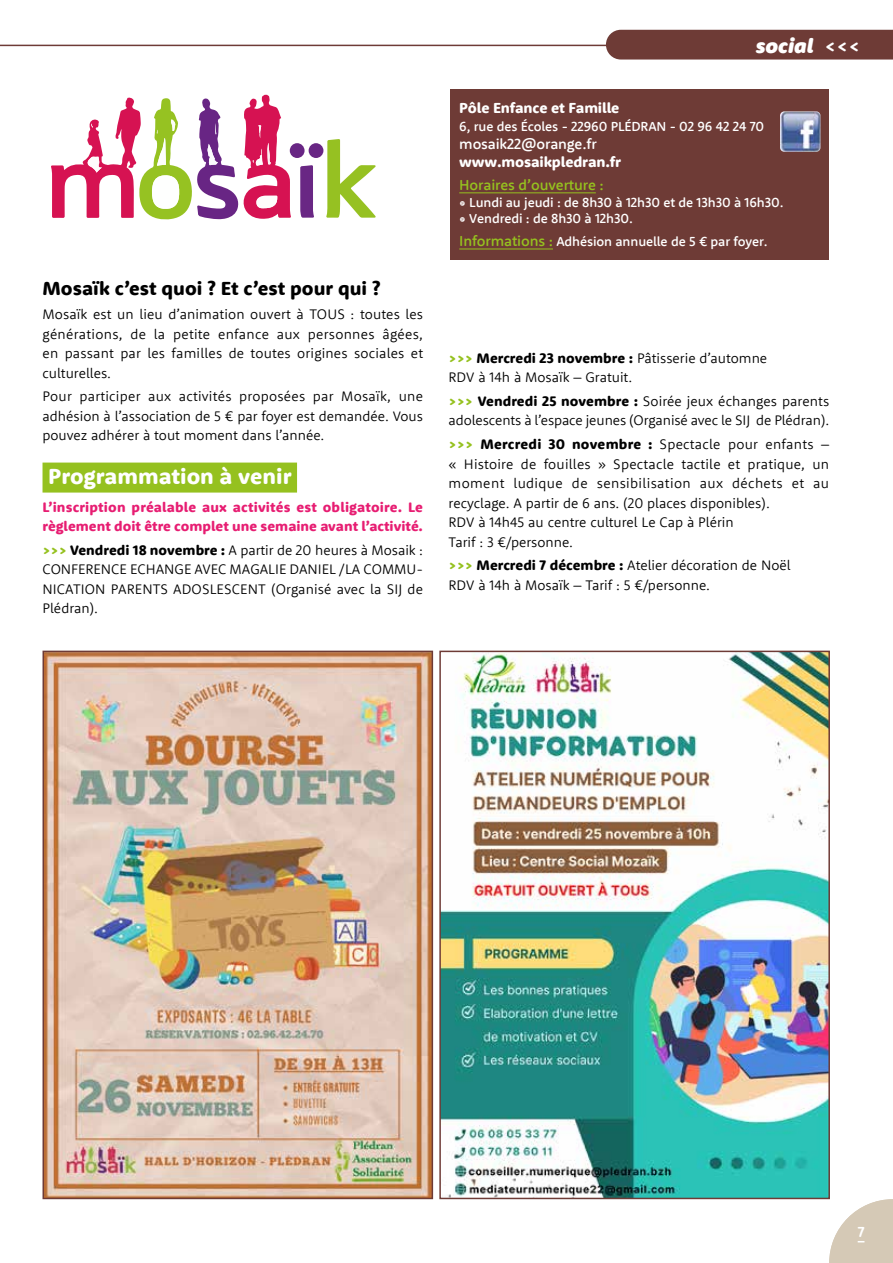
<style>
.page{position:relative;width:893px;height:1263px;background:#fff}
.page>*{position:absolute;margin:0;border:0;box-sizing:border-box;transform-origin:0 0}
.t1{font:800 22.5px "Rooney Sans";color:#fff}
.t2{font:italic 900 21px "Rooney Sans";color:#fff}
.t3{font:800 19.5px "Rooney Sans";color:#000}
.t4{font:800 15px "Rooney Sans";letter-spacing:-.01em;color:#fff}
.t5{font:500 15px "Rooney Sans";letter-spacing:-.01em;color:#95c11f}
.t6{font:500 15px "Rooney Sans";letter-spacing:-.01em;color:#fff}
.t7{font:700 15px "Rooney Sans";color:#fff}
.t8{font:300 14.25px/19.5px "Rooney Sans";color:#000}
.t9{font:800 14.25px/19.5px "Rooney Sans";letter-spacing:.005em;color:#e71d72}
.t10{font:500 13.5px/16.5px "Rooney Sans";letter-spacing:-.01em;color:#fff}
.s1{font-weight:800;color:#95c11f}
.s2{font-weight:800}
.s3{font-weight:700;font-style:normal}
.s4{font-size:15px;color:#95c11f}
</style>
<div class="page">
<svg style="left:829px;top:1199px;width:64px;height:64px"></svg>
<div style="left:606px;top:30px;width:287px;height:30px;background:#6e3b36"></div>
<hr style="left:0;top:45px;width:616px;height:1px;background:#6e3b36">
<svg style="left:51px;top:95px;width:325px;height:124px"></svg>
<div style="left:451px;top:89px;width:378px;height:170px;background:#6e3b36"></div>
<hr style="left:459px;top:192px;width:137px;height:1px;background:#95c11f">
<hr style="left:459px;top:249px;width:94px;height:1px;background:#95c11f">
<img style="left:780px;top:111px;width:40px;height:41px">
<div style="left:43px;top:463px;width:254px;height:30px;background:#95c11f"></div>
<img style="left:442px;top:654px;width:385px;height:542px">
<div style="left:439px;top:651px;width:391px;height:548px;border:2px solid #6e3b36"></div>
<img style="left:46px;top:654px;width:384px;height:542px">
<div style="left:43px;top:651px;width:390px;height:548px;border:2px solid #6e3b36"></div>
<h3 class="t3" style="left:43px;top:276px;width:339px">Mosaïk c’est quoi ? Et c’est pour qui ?</h3>
<p class="t8" style="left:43px;top:304px;width:382px;text-align:justify">Mosaïk est un lieu d’animation ouvert à TOUS : toutes les générations, de la petite enfance aux personnes âgées, en passant par les familles de toutes origines sociales et culturelles.</p>
<p class="t8" style="left:43px;top:386px;width:382px;text-align:justify">Pour participer aux activités proposées par Mosaïk, une adhésion à l’association de 5 € par foyer est demandée. Vous pouvez adhérer à tout moment dans l’année.</p>
<h1 class="t1" style="left:48px;top:461px;width:245px">Programmation à venir</h1>
<p class="t9" style="left:43px;top:496px;width:382px">L’inscription préalable aux activités est obligatoire. Le règlement doit être complet une semaine avant l’activité.</p>
<p class="t8" style="left:43px;top:540px;width:382px;text-align:justify"><span class="s1">&gt;&gt;&gt;</span> <span class="s2">Vendredi 18 novembre :</span> A partir de 20 heures à Mosaik :<br>CONFERENCE ECHANGE AVEC MAGALIE DANIEL /LA COMMU-NICATION PARENTS ADOSLESCENT (Organisé avec la SIJ de Plédran).</p>
<h2 class="t2" style="left:756px;top:32px;width:106px">social <span class="s3">&lt;&lt;&lt;</span></h2>
<p class="t4" style="left:459px;top:98px;width:162px">Pôle Enfance et Famille</p>
<p class="t10" style="left:459px;top:118px;width:307px">6, rue des Écoles - 22960 PLÉDRAN - 02 96 42 24 70</p>
<p class="t6" style="left:459px;top:134px;width:139px">mosaik22@orange.fr</p>
<p class="t4" style="left:459px;top:152px;width:163px">www.mosaikpledran.fr</p>
<p class="t5" style="left:459px;top:175px;width:146px">Horaires d’ouverture :</p>
<p class="t10" style="left:459px;top:194px;width:326px">➠ Lundi au jeudi : de 8h30 à 12h30 et de 13h30 à 16h30. ➠ Vendredi : de 8h30 à 12h30.</p>
<p class="t10" style="left:459px;top:233px;width:310px"><span class="s4">Informations :</span> Adhésion annuelle de 5 € par foyer.</p>
<p class="t8" style="left:449px;top:347px;width:320px"><span class="s1">&gt;&gt;&gt;</span> <span class="s2">Mercredi 23 novembre :</span> Pâtisserie d’automne<br>RDV à 14h à Mosaïk – Gratuit.</p>
<p class="t8" style="left:449px;top:391px;width:382px"><span class="s1">&gt;&gt;&gt;</span> <span class="s2">Vendredi 25 novembre :</span> Soirée jeux échanges parents adolescents à l’espace jeunes (Organisé avec le SIJ de Plédran).</p>
<p class="t8" style="left:449px;top:434px;width:382px"><span class="s1">&gt;&gt;&gt;</span> <span class="s2">Mercredi 30 novembre :</span> Spectacle pour enfants – « Histoire de fouilles » Spectacle tactile et pratique, un moment ludique de sensibilisation aux déchets et au recyclage. A partir de 6 ans. (20 places disponibles).<br>RDV à 14h45 au centre culturel Le Cap à Plérin<br>Tarif : 3 €/personne.</p>
<p class="t8" style="left:449px;top:555px;width:344px"><span class="s1">&gt;&gt;&gt;</span> <span class="s2">Mercredi 7 décembre :</span> Atelier décoration de Noël<br>RDV à 14h à Mosaïk – Tarif : 5 €/personne.</p>
<p class="t7" style="left:858px;top:1222px;width:8px">7</p>
</div>
